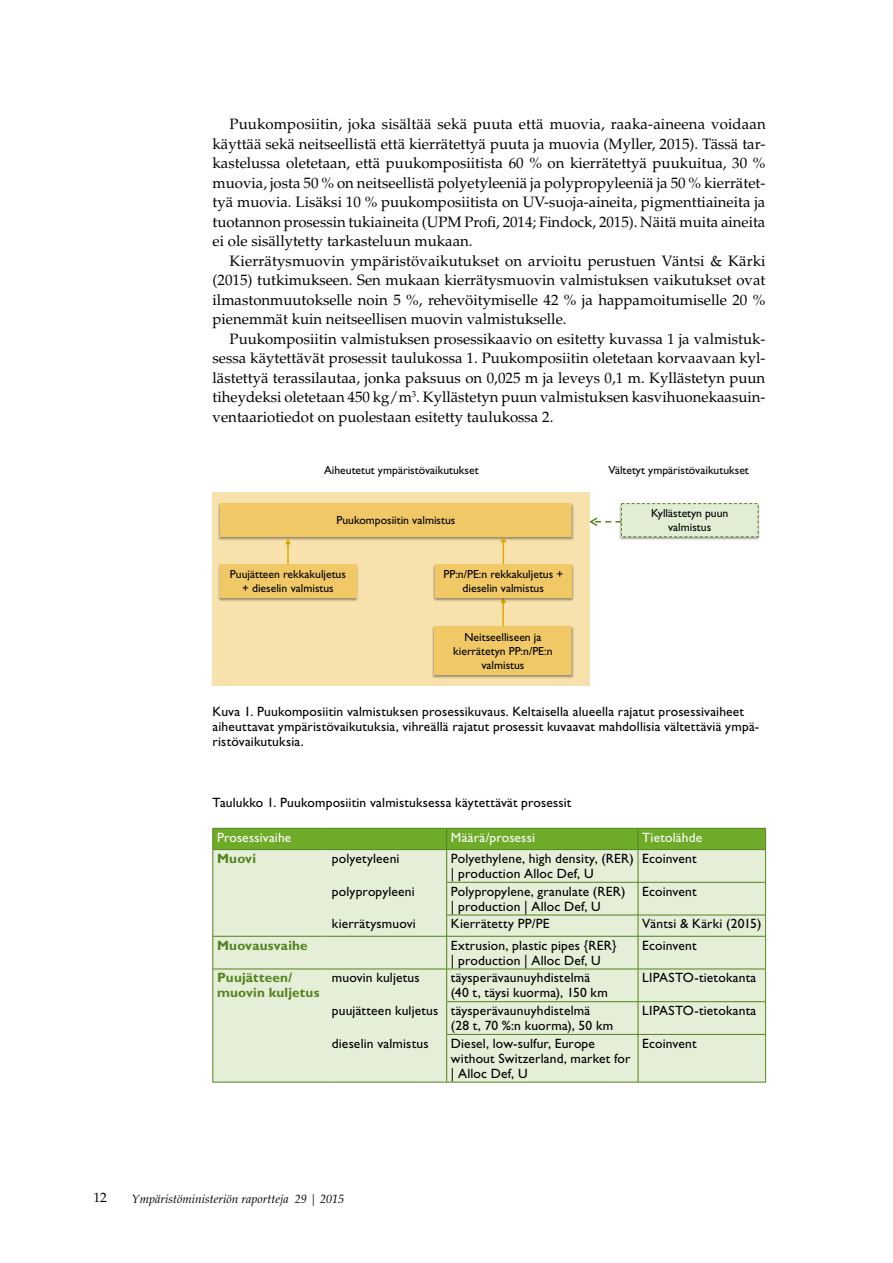
<style>
.page{position:relative;width:893px;height:1263px;background:#fff}
.page>*{position:absolute;margin:0;border:0;box-sizing:border-box;transform-origin:0 0}
.t1{font:15px/19.5px "Palatino LT Std";color:#000;text-align:justify}
.t2{font:13.5px/15px "Gill Sans Std";letter-spacing:.015em;color:#000}
.t3{font:700 13.5px/15px "Gill Sans Std";letter-spacing:.015em;color:#53821d}
.t4{font:13.5px "Gill Sans Std";letter-spacing:.01em;color:#fff}
.t5{font:13.5px "Palatino LT Std";color:#000}
.t6{font:italic 12px "Palatino LT Std";color:#000}
.t7{font:11.7px/14.1px "Gill Sans Std";color:#000;text-align:center}
</style>
<div class="page">
<div style="left:213px;top:492px;width:377px;height:194px;background:#f7e2ad"></div>
<img style="left:218px;top:565px;width:2px;height:36px">
<img style="left:432px;top:626px;width:142px;height:53px">
<img style="left:443px;top:626px;width:123px;height:51px">
<div style="left:435px;top:627px;width:136px;height:48px;background:#f0c866"></div>
<hr style="left:502px;top:602px;width:2px;height:25px;background:#e6a400">
<img style="left:572px;top:565px;width:2px;height:35px">
<svg style="left:220px;top:503px;width:352px;height:100px"></svg>
<img style="left:619px;top:505px;width:141px;height:35px">
<img style="left:641px;top:537px;width:101px;height:2px">
<svg style="left:589px;top:503px;width:170px;height:34px"></svg>
<div style="left:214px;top:850px;width:551px;height:232px;background:#e5eed7"></div>
<hr style="left:213px;top:850px;width:1px;height:32px;background:#53821d">
<hr style="left:446px;top:850px;width:1px;height:32px;background:#53821d">
<hr style="left:638px;top:850px;width:1px;height:32px;background:#53821d">
<hr style="left:765px;top:850px;width:1px;height:32px;background:#53821d">
<hr style="left:213px;top:882px;width:1px;height:33px;background:#53821d">
<hr style="left:446px;top:882px;width:192px;height:1px;background:#53821d">
<hr style="left:446px;top:882px;width:1px;height:33px;background:#53821d">
<hr style="left:638px;top:882px;width:128px;height:1px;background:#53821d">
<hr style="left:638px;top:882px;width:1px;height:33px;background:#53821d">
<hr style="left:765px;top:882px;width:1px;height:33px;background:#53821d">
<svg style="left:213px;top:915px;width:1px;height:21px"></svg>
<hr style="left:446px;top:915px;width:192px;height:1px;background:#53821d">
<svg style="left:446px;top:915px;width:1px;height:21px"></svg>
<hr style="left:638px;top:915px;width:128px;height:1px;background:#53821d">
<svg style="left:638px;top:915px;width:1px;height:21px"></svg>
<svg style="left:765px;top:915px;width:1px;height:21px"></svg>
<hr style="left:213px;top:936px;width:115px;height:1px;background:#53821d">
<hr style="left:213px;top:936px;width:1px;height:33px;background:#53821d">
<hr style="left:328px;top:936px;width:119px;height:1px;background:#53821d">
<hr style="left:447px;top:936px;width:191px;height:1px;background:#53821d">
<hr style="left:446px;top:936px;width:1px;height:33px;background:#53821d">
<hr style="left:638px;top:936px;width:128px;height:1px;background:#53821d">
<hr style="left:638px;top:936px;width:1px;height:33px;background:#53821d">
<hr style="left:765px;top:936px;width:1px;height:33px;background:#53821d">
<hr style="left:213px;top:969px;width:115px;height:1px;background:#53821d">
<hr style="left:213px;top:969px;width:1px;height:33px;background:#53821d">
<hr style="left:328px;top:969px;width:119px;height:1px;background:#53821d">
<hr style="left:447px;top:969px;width:191px;height:1px;background:#53821d">
<hr style="left:446px;top:969px;width:1px;height:32px;background:#53821d">
<hr style="left:638px;top:969px;width:128px;height:1px;background:#53821d">
<hr style="left:638px;top:969px;width:1px;height:32px;background:#53821d">
<hr style="left:765px;top:969px;width:1px;height:32px;background:#53821d">
<hr style="left:213px;top:1002px;width:1px;height:32px;background:#53821d">
<hr style="left:446px;top:1001px;width:192px;height:1px;background:#53821d">
<hr style="left:446px;top:1002px;width:1px;height:32px;background:#53821d">
<hr style="left:638px;top:1001px;width:128px;height:1px;background:#53821d">
<hr style="left:638px;top:1002px;width:1px;height:32px;background:#53821d">
<hr style="left:765px;top:1002px;width:1px;height:32px;background:#53821d">
<hr style="left:213px;top:1034px;width:1px;height:48px;background:#53821d">
<hr style="left:446px;top:1034px;width:192px;height:1px;background:#53821d">
<hr style="left:446px;top:1034px;width:1px;height:48px;background:#53821d">
<hr style="left:638px;top:1034px;width:128px;height:1px;background:#53821d">
<hr style="left:638px;top:1034px;width:1px;height:48px;background:#53821d">
<hr style="left:765px;top:1034px;width:1px;height:48px;background:#53821d">
<hr style="left:213px;top:1082px;width:115px;height:1px;background:#53821d">
<hr style="left:328px;top:1082px;width:119px;height:1px;background:#53821d">
<hr style="left:447px;top:1082px;width:191px;height:1px;background:#53821d">
<hr style="left:638px;top:1082px;width:128px;height:1px;background:#53821d">
<div style="left:213px;top:828px;width:553px;height:21px;background:#6eab28"></div>
<hr style="left:213px;top:849px;width:115px;height:1px;background:#53821d">
<hr style="left:328px;top:849px;width:119px;height:1px;background:#53821d">
<hr style="left:447px;top:849px;width:191px;height:1px;background:#53821d">
<hr style="left:638px;top:849px;width:128px;height:1px;background:#53821d">
<p class="t1" style="left:213px;top:114px;width:555px;text-indent:17px">Puukomposiitin, joka sisältää sekä puuta että muovia, raaka-aineena voidaan käyttää sekä neitseellistä että kierrätettyä puuta ja muovia (Myller, 2015). Tässä tar&shy;kastelussa oletetaan, että puukomposiitista 60 % on kierrätettyä puukuitua, 30 % muovia, josta 50 % on neitseellistä polyetyleeniä ja polypropyleeniä ja 50 % kierrätet&shy;tyä muovia. Lisäksi 10 % puukomposiitista on UV-suoja-aineita, pigmenttiaineita ja tuotannon prosessin tukiaineita (UPM Profi, 2014; Findock, 2015). Näitä muita aineita ei ole sisällytetty tarkasteluun mukaan.</p>
<p class="t1" style="left:213px;top:251px;width:554px;text-indent:17px">Kierrätysmuovin ympäristövaikutukset on arvioitu perustuen Väntsi &amp; Kärki (2015) tutkimukseen. Sen mukaan kierrätysmuovin valmistuksen vaikutukset ovat ilmastonmuutokselle noin 5 %, rehevöitymiselle 42 % ja happamoitumiselle 20 % pienemmät kuin neitseellisen muovin valmistukselle.</p>
<p class="t1" style="left:213px;top:329px;width:554px;text-indent:17px">Puukomposiitin valmistuksen prosessikaavio on esitetty kuvassa 1 ja valmistuk&shy;sessa käytettävät prosessit taulukossa 1. Puukomposiitin oletetaan korvaavaan kyl&shy;lästettyä terassilautaa, jonka paksuus on 0,025 m ja leveys 0,1 m. Kyllästetyn puun tiheydeksi oletetaan 450 kg/m<sup>3</sup>. Kyllästetyn puun valmistuksen kasvihuonekaasuin&shy;ventaariotiedot on puolestaan esitetty taulukossa 2.</p>
<p class="t7" style="left:324px;top:463px;width:156px">Aiheutetut ympäristövaikutukset</p>
<p class="t7" style="left:608px;top:463px;width:142px">Vältetyt ympäristövaikutukset</p>
<p class="t7" style="left:336px;top:513px;width:120px">Puukomposiitin valmistus</p>
<p class="t7" style="left:230px;top:567px;width:117px">Puujätteen rekkakuljetus + dieselin valmistus</p>
<p class="t7" style="left:443px;top:567px;width:121px">PP:n/PE:n rekkakuljetus + dieselin valmistus</p>
<p class="t7" style="left:453px;top:630px;width:101px">Neitseelliseen ja kierrätetyn PP:n/PE:n valmistus</p>
<p class="t7" style="left:651px;top:506px;width:79px">Kyllästetyn puun valmistus</p>
<p class="t2" style="left:213px;top:704px;width:548px">Kuva 1. Puukomposiitin valmistuksen prosessikuvaus. Keltaisella alueella rajatut prosessivaiheet aiheuttavat ympäristövaikutuksia, vihreällä rajatut prosessit kuvaavat mahdollisia vältettäviä ympä&shy;ristövaikutuksia.</p>
<p class="t2" style="left:213px;top:795px;width:360px">Taulukko 1. Puukomposiitin valmistuksessa käytettävät prosessit</p>
<p class="t4" style="left:217px;top:829px;width:76px">Prosessivaihe</p>
<p class="t4" style="left:451px;top:829px;width:86px">Määrä/prosessi</p>
<p class="t4" style="left:642px;top:829px;width:61px">Tietolähde</p>
<p class="t3" style="left:217px;top:851px;width:41px">Muovi</p>
<p class="t2" style="left:332px;top:851px;width:69px">polyetyleeni</p>
<p class="t2" style="left:451px;top:851px;width:184px">Polyethylene, high density, (RER) | production Alloc Def, U</p>
<p class="t2" style="left:642px;top:851px;width:56px">Ecoinvent</p>
<p class="t2" style="left:332px;top:884px;width:84px">polypropyleeni</p>
<p class="t2" style="left:451px;top:884px;width:176px">Polypropylene, granulate (RER) | production | Alloc Def, U</p>
<p class="t2" style="left:642px;top:884px;width:56px">Ecoinvent</p>
<p class="t2" style="left:332px;top:916px;width:85px">kierrätysmuovi</p>
<p class="t2" style="left:451px;top:916px;width:100px">Kierrätetty PP/PE</p>
<p class="t2" style="left:642px;top:916px;width:121px">Väntsi &amp; Kärki (2015)</p>
<p class="t3" style="left:217px;top:938px;width:92px">Muovausvaihe</p>
<p class="t2" style="left:451px;top:938px;width:167px">Extrusion, plastic pipes {RER} | production | Alloc Def, U</p>
<p class="t2" style="left:642px;top:938px;width:56px">Ecoinvent</p>
<p class="t3" style="left:217px;top:970px;width:104px">Puujätteen/ muovin kuljetus</p>
<p class="t2" style="left:332px;top:970px;width:89px">muovin kuljetus</p>
<p class="t2" style="left:451px;top:970px;width:158px">täysperävaunuyhdistelmä (40 t, täysi kuorma), 150 km</p>
<p class="t2" style="left:642px;top:970px;width:116px">LIPASTO-tietokanta</p>
<p class="t2" style="left:451px;top:1003px;width:164px;text-indent:-119px">puujätteen kuljetus täysperävaunuyhdistelmä<br>(28 t, 70 %:n kuorma), 50 km</p>
<p class="t2" style="left:642px;top:1003px;width:116px">LIPASTO-tietokanta</p>
<p class="t2" style="left:332px;top:1036px;width:98px">dieselin valmistus</p>
<p class="t2" style="left:451px;top:1036px;width:181px">Diesel, low-sulfur, Europe without Switzerland, market for | Alloc Def, U</p>
<p class="t2" style="left:642px;top:1036px;width:56px">Ecoinvent</p>
<p class="t5" style="left:94px;top:1190px;width:15px">12</p>
<p class="t6" style="left:132px;top:1192px;width:214px">Ympäristöministeriön raportteja 29 | 2015</p>
</div>
